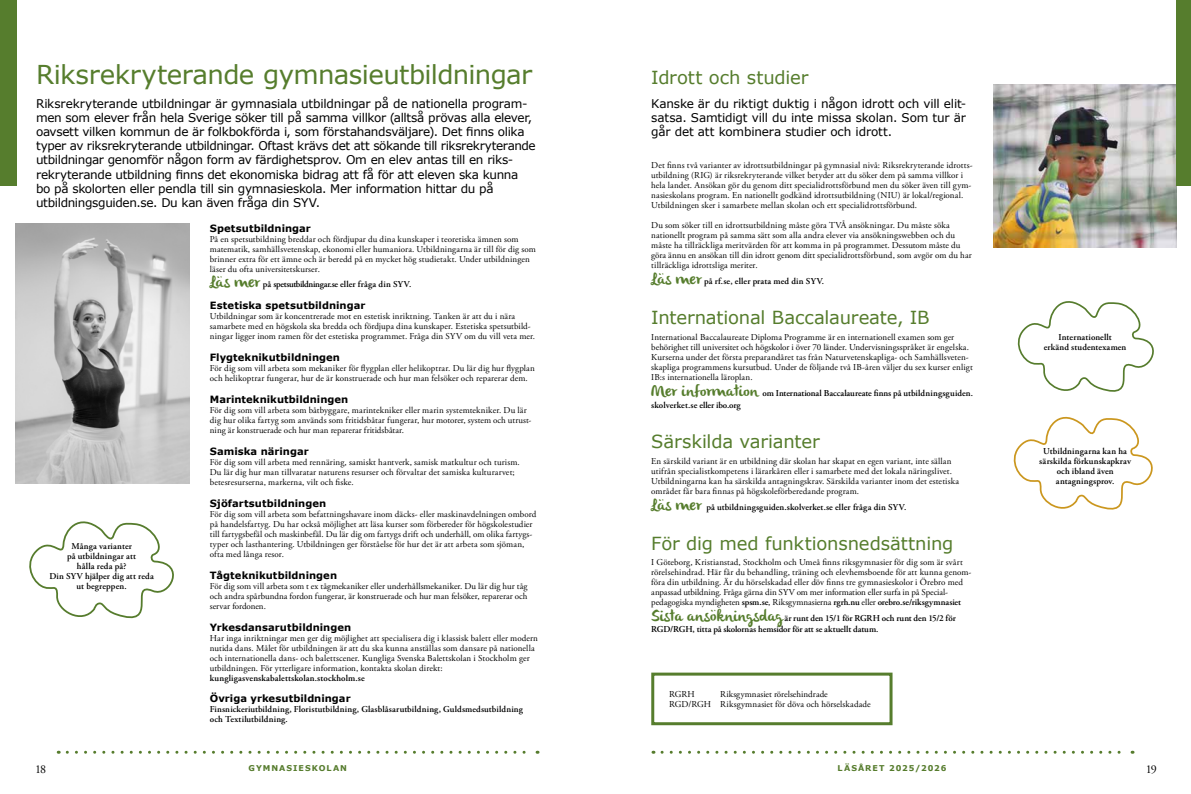
<style>
.page{position:relative;width:1191px;height:794px;background:#fff}
.page>*{position:absolute;margin:0;border:0;box-sizing:border-box;transform-origin:0 0}
.t1{font:26px "Verdana";letter-spacing:-.02em;color:#567d2d}
.t2{font:18px "Verdana";letter-spacing:-.01em;color:#567d2d}
.t3{font:12px/14px "Verdana";letter-spacing:-.025em;color:#000}
.t4{font:12px "Adobe Garamond Pro";color:#000}
.t5{font:700 10px "Verdana";letter-spacing:.005em;color:#000}
.t6{font:9px/10px "Adobe Garamond Pro";letter-spacing:.01em;color:#000}
.t7{font:600 9px/10px "Adobe Garamond Pro";letter-spacing:.01em;color:#000;text-align:center}
.t8{font:600 9px/11px "Adobe Garamond Pro";letter-spacing:-.01em;color:#000}
.t9{font:600 9px "Adobe Garamond Pro";letter-spacing:-.02em;color:#000}
.t10{font:700 8px "Verdana";letter-spacing:.125em;color:#567c2d}
.s1{font-family:"olivier";font-weight:400;font-size:16px;color:#567d2d}
.s2{font-weight:600}
</style>
<div class="page">
<svg style="left:662px;top:750px;width:471px;height:3px"></svg>
<svg style="left:67px;top:750px;width:471px;height:3px"></svg>
<div style="left:651px;top:672px;width:241px;height:53px;border:3px solid #567d2d"></div>
<svg style="left:1013px;top:301px;width:141px;height:209px"></svg>
<div style="left:0;top:0;width:16px;height:185px;background:#567d2d"></div>
<svg style="left:29px;top:521px;width:145px;height:98px"></svg>
<img style="left:16px;top:224px;width:174px;height:259px">
<img style="left:994px;top:84px;width:182px;height:163px">
<div style="left:1176px;top:0;width:15px;height:185px;background:#567d2d"></div>
<h1 class="t1" style="left:36px;top:58px;width:498px">Riksrekryterande gymnasieutbildningar</h1>
<p class="t3" style="left:36px;top:97px;width:501px">Riksrekryterande utbildningar är gymnasiala utbildningar på de nationella program&shy;men som elever från hela Sverige söker till på samma villkor (alltså prövas alla elever, oavsett vilken kommun de är folkbokförda i, som förstahandsväljare). Det finns olika typer av riksrekryterande utbildningar. Oftast krävs det att sökande till riksrekryterande utbildningar genomför någon form av färdighetsprov. Om en elev antas till en riks&shy;rekryterande utbildning finns det ekonomiska bidrag att få för att eleven ska kunna bo på skolorten eller pendla till sin gymnasieskola. Mer information hittar du på utbildningsguiden.se. Du kan även fråga din SYV.</p>
<p class="t5" style="left:210px;top:221px;width:103px">Spetsutbildningar</p>
<p class="t6" style="left:210px;top:234px;width:328px">På en spetsutbildning breddar och fördjupar du dina kunskaper i teoretiska ämnen som matematik, samhällsvetenskap, ekonomi eller humaniora. Utbildningarna är till för dig som brinner extra för ett ämne och är beredd på en mycket hög studietakt. Under utbildningen läser du ofta universitetskurser.</p>
<p class="t9" style="left:210px;top:279px;width:203px"><span class="s1">Läs mer</span> på spetsutbildningar.se eller fråga din SYV.</p>
<p class="t5" style="left:210px;top:298px;width:157px">Estetiska spetsutbildningar</p>
<p class="t6" style="left:210px;top:311px;width:327px">Utbildningar som är koncentrerade mot en estetisk inriktning. Tanken är att du i nära samarbete med en högskola ska bredda och fördjupa dina kunskaper. Estetiska spetsutbild&shy;ningar ligger inom ramen för det estetiska programmet. Fråga din SYV om du vill veta mer.</p>
<p class="t5" style="left:210px;top:350px;width:132px">Flygteknikutbildningen</p>
<p class="t6" style="left:210px;top:363px;width:327px">För dig som vill arbeta som mekaniker för flygplan eller helikoptrar. Du lär dig hur flygplan och helikoptrar fungerar, hur de är konstruerade och hur man felsöker och reparerar dem.</p>
<p class="t5" style="left:210px;top:392px;width:140px">Marinteknikutbildningen</p>
<p class="t6" style="left:210px;top:405px;width:323px">För dig som vill arbeta som båtbyggare, marintekniker eller marin systemtekniker. Du lär dig hur olika fartyg som används som fritidsbåtar fungerar, hur motorer, system och utrust&shy;ning är konstruerade och hur man reparerar fritidsbåtar.</p>
<p class="t5" style="left:210px;top:444px;width:100px">Samiska näringar</p>
<p class="t6" style="left:210px;top:457px;width:311px">För dig som vill arbeta med rennäring, samiskt hantverk, samisk matkultur och turism.<br>Du lär dig hur man tillvaratar naturens resurser och förvaltar det samiska kulturarvet; betesresurserna, markerna, vilt och fiske.</p>
<p class="t5" style="left:210px;top:496px;width:118px">Sjöfartsutbildningen</p>
<p class="t6" style="left:210px;top:509px;width:328px">För dig som vill arbeta som befattningshavare inom däcks- eller maskinavdelningen ombord på handelsfartyg. Du har också möjlighet att läsa kurser som förbereder för högskolestudier till fartygsbefäl och maskinbefäl. Du lär dig om fartygs drift och underhåll, om olika fartygs&shy;typer och lasthantering. Utbildningen ger förståelse för hur det är att arbeta som sjöman, ofta med långa resor.</p>
<p class="t5" style="left:210px;top:568px;width:129px">Tågteknikutbildningen</p>
<p class="t6" style="left:210px;top:581px;width:319px;text-align:justify">För dig som vill arbeta som t ex tågmekaniker eller underhållsmekaniker. Du lär dig hur tåg och andra spårbundna fordon fungerar, är konstruerade och hur man felsöker, reparerar och servar fordonen.</p>
<p class="t5" style="left:210px;top:620px;width:143px">Yrkesdansarutbildningen</p>
<p class="t6" style="left:210px;top:633px;width:329px">Har inga inriktningar men ger dig möjlighet att specialisera dig i klassisk balett eller modern nutida dans. Målet för utbildningen är att du ska kunna anställas som dansare på nationella och internationella dans- och balettscener. Kungliga Svenska Balettskolan i Stockholm ger utbildningen. För ytterligare information, kontakta skolan direkt:</p>
<p class="t7" style="left:210px;top:673px;width:156px">kungligasvenskabalettskolan.stockholm.se</p>
<p class="t5" style="left:210px;top:691px;width:142px">Övriga yrkesutbildningar</p>
<p class="t7" style="left:210px;top:704px;width:315px;text-align:left">Finsnickeriutbildning, Floristutbildning, Glasblåsarutbildning, Guldsmedsutbildning och Textilutbildning.</p>
<p class="t7" style="left:49px;top:541px;width:106px">Många varianter<br>på utbildningar att<br>hålla reda på?<br>Din SYV hjälper dig att reda ut begreppen.</p>
<h2 class="t2" style="left:651px;top:66px;width:159px">Idrott och studier</h2>
<h3 class="t3" style="left:651px;top:97px;width:316px;text-align:justify">Kanske är du riktigt duktig i någon idrott och vill elit&shy;satsa. Samtidigt vill du inte missa skolan. Som tur är går det att kombinera studier och idrott.</h3>
<p class="t6" style="left:651px;top:161px;width:323px">Det finns två varianter av idrottsutbildningar på gymnasial nivå: Riksrekryterande idrotts&shy;utbildning (RIG) är riksrekryterande vilket betyder att du söker dem på samma villkor i hela landet. Ansökan gör du genom ditt specialidrottsförbund men du söker även till gym&shy;nasieskolans program. En nationellt godkänd idrottsutbildning (NIU) är lokal/regional.<br>Utbildningen sker i samarbete mellan skolan och ett specialidrottsförbund.</p>
<p class="t6" style="left:651px;top:221px;width:322px">Du som söker till en idrottsutbildning måste göra TVÅ ansökningar. Du måste söka nationellt program på samma sätt som alla andra elever via ansökningswebben och du måste ha tillräckliga meritvärden för att komma in på programmet. Dessutom måste du göra ännu en ansökan till din idrott genom ditt specialidrottsförbund, som avgör om du har tillräckliga idrottsliga meriter.</p>
<p class="t7" style="left:651px;top:276px;width:174px"><span class="s1">Läs mer</span> på rf.se, eller prata med din SYV.</p>
<h2 class="t2" style="left:651px;top:306px;width:280px">International Baccalaureate, IB</h2>
<p class="t6" style="left:651px;top:333px;width:323px">International Baccalaureate Diploma Programme är en internationell examen som ger behörighet till universitet och högskolor i över 70 länder. Undervisningsspråket är engelska.<br>Kurserna under det första preparandåret tas från Naturvetenskapliga- och Samhällsveten&shy;skapliga programmens kursutbud. Under de följande två IB-åren väljer du sex kurser enligt IB:s internationella läroplan.</p>
<p class="t7" style="left:651px;top:387px;width:323px;line-height:12px;text-align:left"><span class="s1">Mer information</span> om International Baccalaureate finns på utbildningsguiden. skolverket.se eller ibo.org</p>
<h2 class="t2" style="left:651px;top:430px;width:170px">Särskilda varianter</h2>
<p class="t6" style="left:651px;top:457px;width:309px">En särskild variant är en utbildning där skolan har skapat en egen variant, inte sällan utifrån specialistkompetens i lärarkåren eller i samarbete med det lokala näringslivet.<br>Utbildningarna kan ha särskilda antagningskrav. Särskilda varianter inom det estetiska området får bara finnas på högskoleförberedande program.</p>
<p class="t7" style="left:651px;top:502px;width:257px"><span class="s1">Läs mer</span> på utbildningsguiden.skolverket.se eller fråga din SYV.</p>
<h2 class="t2" style="left:651px;top:532px;width:304px">För dig med funktionsnedsättning</h2>
<p class="t6" style="left:651px;top:558px;width:321px">I Göteborg, Kristianstad, Stockholm och Umeå finns riksgymnasier för dig som är svårt rörelsehindrad. Här får du behandling, träning och elevhemsboende för att kunna genom&shy;föra din utbildning. Är du hörselskadad eller döv finns tre gymnasieskolor i Örebro med anpassad utbildning. Fråga gärna din SYV om mer information eller surfa in på Special&shy;pedagogiska myndigheten <span class="s2">spsm.se</span>, Riksgymnasierna <span class="s2">rgrh.nu</span> eller <span class="s2">orebro.se/riksgymnasiet</span></p>
<p class="t8" style="left:651px;top:613px;width:306px"><span class="s1">Sista ansökningsdag</span> är runt den 15/1 för RGRH och runt den 15/2 för<br>RGD/RGH, titta på skolornas hemsidor för att se aktuellt datum.</p>
<p class="t6" style="left:669px;top:689px;width:203px;text-indent:51px">Riksgymnasiet rörelsehindrade<br>RGD/RGH Riksgymnasiet för döva och hörselskadade</p>
<p class="t6" style="left:669px;top:689px;width:27px">RGRH</p>
<p class="t7" style="left:1044px;top:332px;width:84px">Internationellt<br>erkänd studentexamen</p>
<p class="t7" style="left:1039px;top:446px;width:93px">Utbildningarna kan ha särskilda förkunskapkrav och ibland även antagningsprov.</p>
<h3 class="t4" style="left:35px;top:762px;width:13px">18</h3>
<p class="t10" style="left:248px;top:763px;width:100px">GYMNASIESKOLAN</p>
<p class="t10" style="left:837px;top:763px;width:110px">LÄSÅRET 2025/2026</p>
<h3 class="t4" style="left:1145px;top:762px;width:13px">19</h3>
</div>
